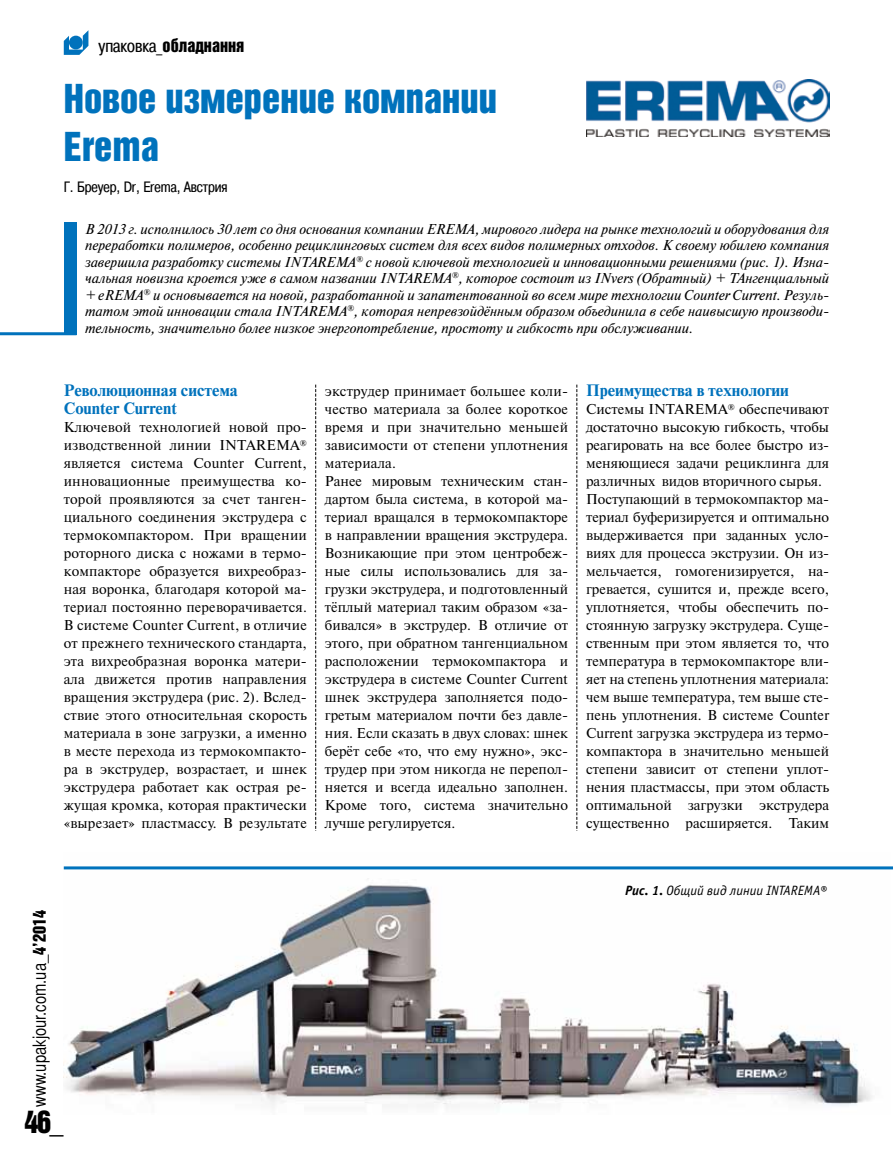
<style>
.page{position:relative;width:893px;height:1170px;background:#fff}
.page>*{position:absolute;margin:0;border:0;box-sizing:border-box;transform-origin:0 0}
.t1{font:40.5px/48.6px "Bastion Kontrast Alt C";color:#0072bc}
.t2{font:31.5px "Bastion Kontrast Alt C";color:#000}
.t3{font:18px "Bastion C";color:#000}
.t4{font:18px "Bastion Kontrast Alt C";color:#000}
.t5{font:700 16.5px/18px "Newton C";color:#0072bc}
.t6{font:15px "Pragmatica Cond C";color:#000}
.t7{font:14.25px/18px "Newton C";color:#000}
.t8{font:italic 14.25px/16.5px "Newton C";color:#000;text-align:justify}
.t9{font:italic 13.5px "Officina Sans C";color:#000}
.s1{font-family:"Pragmatica Cond C"}
.s2{font-family:"Bastion Kontrast Alt C"}
.s3{font-weight:700}
</style>
<div class="page">
<svg style="left:64px;top:30px;width:24px;height:25px"></svg>
<svg style="left:315px;top:384px;width:1px;height:445px"></svg>
<svg style="left:577px;top:384px;width:1px;height:445px"></svg>
<div style="left:64px;top:223px;width:13px;height:112px;background:#0072bc"></div>
<hr style="left:0;top:332px;width:77px;height:3px;background:#0072bc">
<img style="left:587px;top:80px;width:242px;height:56px">
<img style="left:64px;top:869px;width:826px;height:237px">
<hr style="left:64px;top:866px;width:829px;height:3px;background:#0072bc">
<p class="t4" style="left:99px;top:36px;width:147px"><span class="s1">упаковка_</span>обладнання</p>
<h1 class="t1" style="left:64px;top:74px;width:435px">Новое измерение компании<br>Erema</h1>
<p class="t6" style="left:64px;top:178px;width:165px">Г. Бреуер, Dr, Erema, Австрия</p>
<p class="t8" style="left:85px;top:220px;width:746px">В 2013 г. исполнилось 30 лет со дня основания компании EREMA, мирового лидера на рынке технологий и оборудования для переработки полимеров, особенно рециклинговых систем для всех видов полимерных отходов. К своему юбилею компания завершила разработку системы INTAREMA<sup>®</sup> с новой ключевой технологией и инновационными решениями (рис. 1). Изна&shy;чальная новизна кроется уже в самом названии INTAREMA<sup>®</sup>, которое состоит из INvers (Обратный) + ТАнгенциальный + eREMA<sup>®</sup> и основывается на новой, разработанной и запатентованной во всем мире технологии Counter Current. Резуль&shy;татом этой инновации стала INTAREMA<sup>®</sup>, которая непревзойдённым образом объединила в себе наивысшую производи&shy;тельность, значительно более низкое энергопотребление, простоту и гибкость при обслуживании.</p>
<p class="t5" style="left:64px;top:381px;width:176px">Революционная система<br>Counter Current</p>
<p class="t7" style="left:64px;top:418px;width:245px;text-align:justify">Ключевой технологией новой про&shy;изводственной линии INTAREMA<sup>® </sup>является система Counter Current, инновационные преимущества ко&shy;торой проявляются за счет танген&shy;циального соединения экструдера с термокомпактором. При вращении роторного диска с ножами в термо&shy;компакторе образуется вихреобраз&shy;ная воронка, благодаря которой ма&shy;териал постоянно переворачивается.<br>В системе Counter Current, в отличие от прежнего технического стандарта, эта вихреобразная воронка матери&shy;ала движется против направления вращения экструдера (рис. 2). Вслед&shy;ствие этого относительная скорость материала в зоне загрузки, а именно в месте перехода из термокомпакто&shy;ра в экструдер, возрастает, и шнек экструдера работает как острая ре&shy;жущая кромка, которая практически «вырезает» пластмассу. В результате</p>
<p class="t7" style="left:325px;top:382px;width:245px">экструдер принимает большее коли&shy;чество материала за более короткое время и при значительно меньшей зависимости от степени уплотнения материала.<br>Ранее мировым техническим стан&shy;дартом была система, в которой ма&shy;териал вращался в термокомпакторе в направлении вращения экструдера.<br>Возникающие при этом центробеж&shy;ные силы использовались для за&shy;грузки экструдера, и подготовленный тёплый материал таким образом «за&shy;бивался» в экструдер. В отличие от этого, при обратном тангенциальном расположении термокомпактора и экструдера в системе Counter Current шнек экструдера заполняется подо&shy;гретым материалом почти без давле&shy;ния. Если сказать в двух словах: шнек берёт себе «то, что ему нужно», экс&shy;трудер при этом никогда не перепол&shy;няется и всегда идеально заполнен.<br>Кроме того, система значительно лучше регулируется.</p>
<p class="t5" style="left:586px;top:381px;width:204px">Преимущества в технологии</p>
<p class="t7" style="left:586px;top:400px;width:245px">Системы INTAREMA<sup>®</sup> обеспечивают достаточно высокую гибкость, чтобы реагировать на все более быстро из&shy;меняющиеся задачи рециклинга для различных видов вторичного сырья.<br>Поступающий в термокомпактор ма&shy;териал буферизируется и оптимально выдерживается при заданных усло&shy;виях для процесса экструзии. Он из&shy;мельчается, гомогенизируется, на&shy;гревается, сушится и, прежде всего, уплотняется, чтобы обеспечить по&shy;стоянную загрузку экструдера. Суще&shy;ственным при этом является то, что температура в термокомпакторе вли&shy;яет на степень уплотнения материала: чем выше температура, тем выше сте&shy;пень уплотнения. В системе Counter Current загрузка экструдера из термо&shy;компактора в значительно меньшей степени зависит от степени уплот&shy;нения пластмассы, при этом область оптимальной загрузки экструдера существенно расширяется. Таким</p>
<p class="t3" style="left:29px;top:1106px;width:198px;rotate:-90deg">www.upakjour.com.ua_<span class="s2">4’2014</span></p>
<h2 class="t2" style="left:25px;top:1105px;width:41px">46_</h2>
<p class="t9" style="left:625px;top:882px;width:203px"><span class="s3">Рис. 1.</span> Общий вид линии INTAREMA®</p>
</div>
